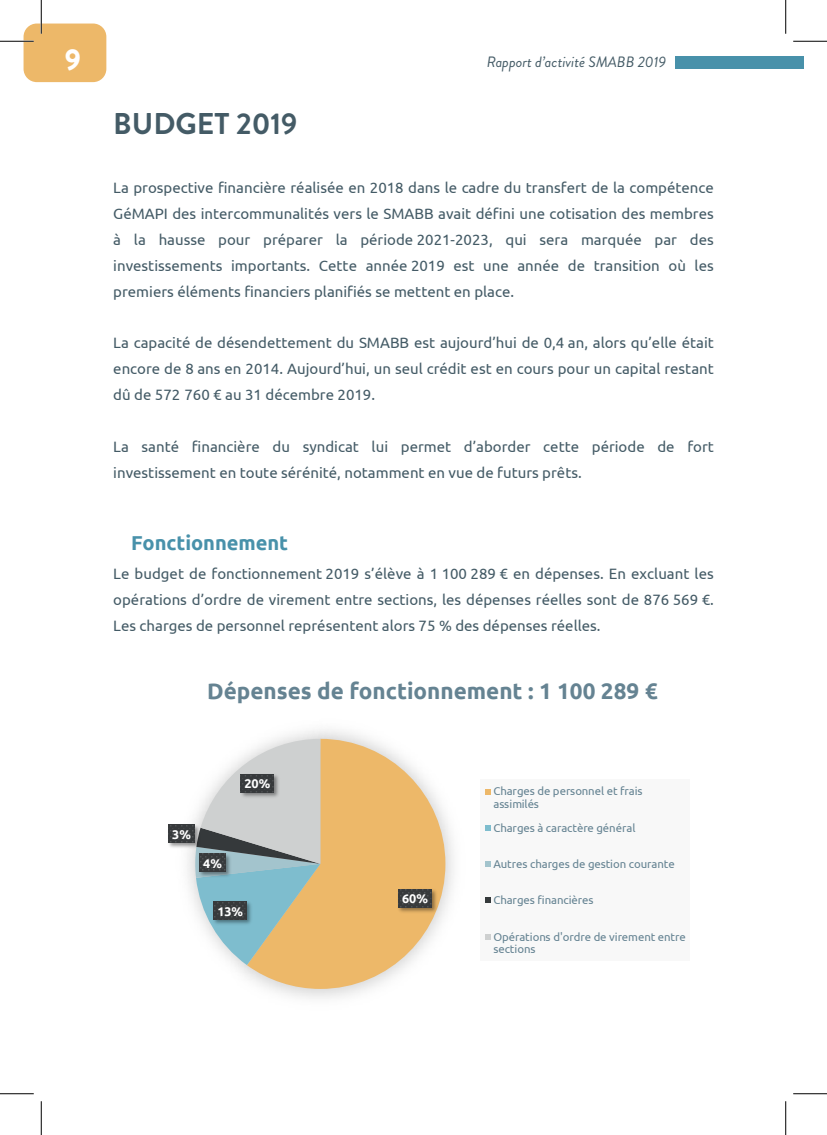
<style>
.page{position:relative;width:827px;height:1135px;background:#fff}
.page>*{position:absolute;margin:0;border:0;box-sizing:border-box;transform-origin:0 0}
.t1{font:700 30px "Brandon Grotesque";color:#445b66}
.t2{font:900 30px "Brandon Grotesque";color:#fff}
.t3{font:700 22.5px "Ubuntu";color:#658392}
.t4{font:700 20.12px "Ubuntu";letter-spacing:-.005em;color:#4891aa}
.t5{font:15px/25.9px "Ubuntu";color:#445b66;text-align:justify}
.t6{font:italic 15px "Brandon Grotesque";color:#445b66}
.t7{font:700 12.62px "Ubuntu";color:#fff}
.t8{font:11.38px/13.2px "Ubuntu";letter-spacing:-.005em;color:#658392}
</style>
<div class="page">
<img style="left:276px;top:732px;width:178px;height:267px">
<img style="left:194px;top:904px;width:153px;height:87px">
<img style="left:187px;top:729px;width:160px;height:162px">
<svg style="left:247px;top:739px;width:198px;height:250px;fill:#edb869"></svg>
<svg style="left:195px;top:739px;width:125px;height:226px"></svg>
<img style="left:396px;top:887px;width:43px;height:29px">
<div style="left:398px;top:889px;width:33px;height:18px;background:#373a3c"></div>
<img style="left:211px;top:899px;width:44px;height:29px">
<div style="left:214px;top:902px;width:33px;height:18px;background:#373a3c"></div>
<img style="left:197px;top:851px;width:37px;height:29px">
<svg style="left:199px;top:854px;width:27px;height:18px"></svg>
<img style="left:168px;top:822px;width:35px;height:29px">
<div style="left:169px;top:825px;width:26px;height:18px;background:#373a3c"></div>
<img style="left:238px;top:771px;width:44px;height:29px">
<svg style="left:241px;top:774px;width:33px;height:18px"></svg>
<div style="left:480px;top:780px;width:210px;height:181px;background:#f8f8f8"></div>
<svg style="left:485px;top:789px;width:6px;height:5px"></svg>
<svg style="left:485px;top:825px;width:6px;height:6px"></svg>
<svg style="left:485px;top:861px;width:6px;height:6px"></svg>
<svg style="left:485px;top:897px;width:6px;height:6px"></svg>
<svg style="left:485px;top:934px;width:6px;height:5px"></svg>
<div style="left:674px;top:56px;width:129px;height:12px;background:#4891aa"></div>
<div style="left:24px;top:24px;width:82px;height:58px;background:#edb869;border-radius:13px"></div>
<hr style="left:0;top:40px;width:34px;height:2px;background:#fff">
<hr style="left:40px;top:0;width:2px;height:34px;background:#fff">
<hr style="left:0;top:41px;width:34px;height:1px;background:#000">
<hr style="left:793px;top:41px;width:34px;height:1px;background:#000">
<hr style="left:0;top:1093px;width:34px;height:1px;background:#000">
<hr style="left:793px;top:1093px;width:34px;height:1px;background:#000">
<hr style="left:41px;top:0;width:1px;height:34px;background:#000">
<hr style="left:41px;top:1101px;width:1px;height:34px;background:#000">
<hr style="left:785px;top:0;width:1px;height:34px;background:#000">
<hr style="left:785px;top:1101px;width:1px;height:34px;background:#000">
<h1 class="t2" style="left:65px;top:39px;width:18px">9</h1>
<p class="t6" style="left:487px;top:52px;width:181px">Rapport d’activité SMABB 2019</p>
<h1 class="t1" style="left:113px;top:103px;width:186px">BUDGET 2019</h1>
<p class="t5" style="left:113px;top:174px;width:602px">La prospective financière réalisée en 2018 dans le cadre du transfert de la compétence GéMAPI des intercommunalités vers le SMABB avait défini une cotisation des membres à la hausse pour préparer la période 2021-2023, qui sera marquée par des investissements importants. Cette année 2019 est une année de transition où les premiers éléments financiers planifiés se mettent en place.</p>
<p class="t5" style="left:113px;top:329px;width:602px">La capacité de désendettement du SMABB est aujourd’hui de 0,4 an, alors qu’elle était encore de 8 ans en 2014. Aujourd’hui, un seul crédit est en cours pour un capital restant dû de 572 760 " au 31 décembre 2019.</p>
<p class="t5" style="left:113px;top:433px;width:602px">La santé financière du syndicat lui permet d’aborder cette période de fort investissement en toute sérénité, notamment en vue de futurs prêts.</p>
<h3 class="t4" style="left:131px;top:530px;width:159px">Fonctionnement</h3>
<p class="t5" style="left:113px;top:561px;width:602px">Le budget de fonctionnement 2019 s’élève à 1 100 289 " en dépenses. En excluant les opérations d’ordre de virement entre sections, les dépenses réelles sont de 876 569 ".<br>Les charges de personnel représentent alors 75 % des dépenses réelles.</p>
<h2 class="t3" style="left:207px;top:677px;width:452px">Dépenses de fonctionnement : 1 100 289 !</h2>
<p class="t7" style="left:244px;top:776px;width:27px">20%</p>
<p class="t7" style="left:172px;top:826px;width:20px">3%</p>
<p class="t7" style="left:203px;top:855px;width:20px">4%</p>
<p class="t7" style="left:217px;top:903px;width:27px">13%</p>
<p class="t7" style="left:402px;top:891px;width:27px">60%</p>
<p class="t8" style="left:493px;top:784px;width:151px">Charges de personnel et frais assimilés</p>
<p class="t8" style="left:493px;top:820px;width:143px">Charges à caractère général</p>
<p class="t8" style="left:493px;top:857px;width:183px">Autres charges de gestion courante</p>
<p class="t8" style="left:493px;top:893px;width:102px">Charges financières</p>
<p class="t8" style="left:493px;top:930px;width:194px;line-height:12.9px">Opérations d'ordre de virement entre sections</p>
</div>
